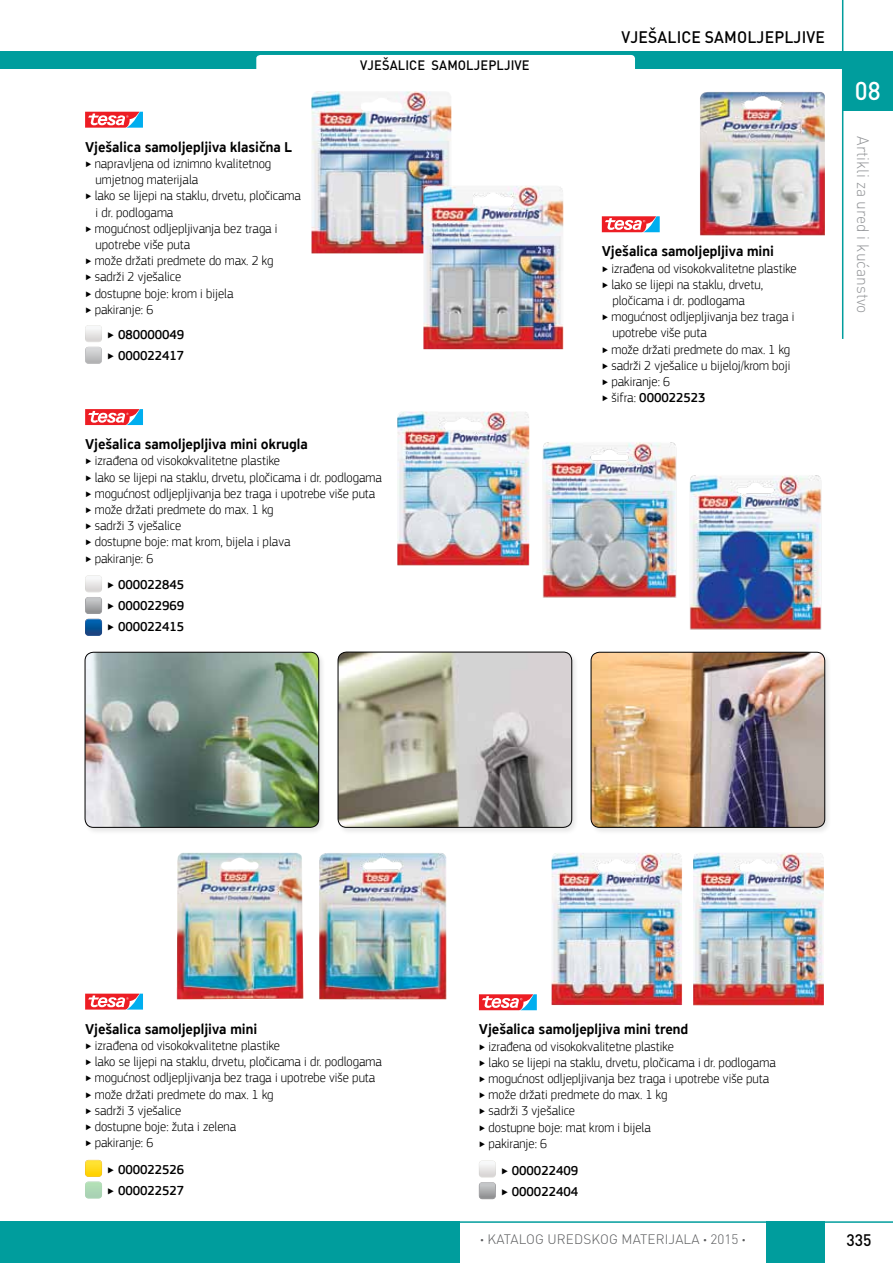
<style>
.page{position:relative;width:893px;height:1263px;background:#fff}
.page>*{position:absolute;margin:0;border:0;box-sizing:border-box;transform-origin:0 0}
.t1{font:500 25.5px "DIN Pro";color:#fff;scale:.95 1}
.t2{font:500 16.5px "DIN Pro";letter-spacing:.01em;color:#000;scale:.95 1}
.t3{font:300 16.5px "DIN Pro";color:#939598;scale:.95 1}
.t4{font:500 15px "PF Highway Sans Pro";color:#000;scale:.95 1}
.t5{font:300 13.5px/16.2px "PF Square Sans Pro";color:#000;scale:.95 1}
.t6{font:500 13.5px/21px "PF Square Sans Pro";color:#000;scale:.95 1}
.t7{font:300 13.5px "DIN Pro";letter-spacing:.01em;color:#58595b}
.t8{font:500 13.5px "DIN Pro";letter-spacing:.01em;color:#000;scale:.95 1}
.s1{font-weight:700}
.s2{font-weight:300}
</style>
<div class="page">
<div style="left:843px;top:60px;width:50px;height:51px;background:#009d9d"></div>
<hr style="left:842px;top:0;width:1px;height:339px;background:#009d9d">
<div style="left:0;top:51px;width:893px;height:17px;background:#009d9d"></div>
<div style="left:0;top:1221px;width:825px;height:42px;background:#009d9d"></div>
<div style="left:460px;top:1221px;width:305px;height:42px;background:#fff"></div>
<hr style="left:430px;top:1221px;width:463px;height:2px;background:#009d9d">
<div style="left:256px;top:55px;width:379px;height:20px;background:#fff;border-radius:4px"></div>
<img style="left:311px;top:91px;width:140px;height:162px">
<svg style="left:85px;top:112px;width:58px;height:16px"></svg>
<svg style="left:602px;top:216px;width:58px;height:16px"></svg>
<svg style="left:85px;top:409px;width:58px;height:16px"></svg>
<svg style="left:479px;top:994px;width:58px;height:16px"></svg>
<svg style="left:85px;top:994px;width:58px;height:15px"></svg>
<img style="left:85px;top:597px;width:17px;height:17px">
<svg style="left:86px;top:598px;width:15px;height:15px"></svg>
<svg style="left:85px;top:619px;width:17px;height:17px"></svg>
<svg style="left:85px;top:619px;width:17px;height:16px"></svg>
<div style="left:85px;top:575px;width:17px;height:17px;background:#efefed;border-radius:3px"></div>
<svg style="left:85px;top:576px;width:17px;height:16px"></svg>
<img style="left:693px;top:853px;width:131px;height:153px">
<img style="left:551px;top:853px;width:131px;height:152px">
<svg style="left:479px;top:1182px;width:17px;height:17px"></svg>
<img style="left:480px;top:1182px;width:15px;height:17px">
<svg style="left:479px;top:1183px;width:16px;height:15px"></svg>
<svg style="left:479px;top:1160px;width:17px;height:17px"></svg>
<svg style="left:479px;top:1161px;width:16px;height:16px"></svg>
<svg style="left:85px;top:1181px;width:17px;height:17px"></svg>
<svg style="left:85px;top:1182px;width:17px;height:16px"></svg>
<svg style="left:85px;top:1160px;width:17px;height:17px"></svg>
<svg style="left:85px;top:1160px;width:17px;height:16px"></svg>
<img style="left:542px;top:442px;width:135px;height:156px">
<img style="left:397px;top:411px;width:132px;height:154px">
<div style="left:83px;top:650px;width:244px;height:185px;background:#000;opacity:.1"></div>
<img style="left:85px;top:652px;width:234px;height:175px">
<div style="left:85px;top:652px;width:234px;height:175px;border:1px solid #000;border-radius:9px"></div>
<div style="left:336px;top:650px;width:244px;height:185px;background:#000;opacity:.1"></div>
<img style="left:338px;top:652px;width:234px;height:175px">
<div style="left:338px;top:652px;width:234px;height:175px;border:1px solid #000;border-radius:9px"></div>
<img style="left:689px;top:475px;width:133px;height:155px">
<div style="left:589px;top:650px;width:244px;height:185px;background:#000;opacity:.1"></div>
<img style="left:591px;top:652px;width:234px;height:175px">
<div style="left:591px;top:652px;width:234px;height:175px;border:1px solid #000;border-radius:9px"></div>
<img style="left:319px;top:853px;width:127px;height:146px">
<img style="left:177px;top:853px;width:126px;height:146px">
<img style="left:700px;top:92px;width:125px;height:143px">
<img style="left:423px;top:186px;width:140px;height:163px">
<div style="left:85px;top:347px;width:17px;height:17px;background:#bebebf;border-radius:3px"></div>
<svg style="left:85px;top:325px;width:17px;height:38px"></svg>
<p class="t4" style="left:85px;top:138px;width:219px">Vješalica samoljepljiva klasična L</p>
<p class="t5" style="left:85px;top:155px;width:198px">‣ napravljena od iznimno kvalitetnog</p>
<p class="t5" style="left:96px;top:172px;width:110px">umjetnog materijala</p>
<p class="t5" style="left:85px;top:188px;width:229px">‣ lako se lijepi na staklu, drvetu, pločicama</p>
<p class="t5" style="left:96px;top:204px;width:83px">i dr. podlogama</p>
<p class="t5" style="left:85px;top:220px;width:204px">‣ mogućnost odljepljivanja bez traga i</p>
<p class="t5" style="left:96px;top:236px;width:101px">upotrebe više puta</p>
<p class="t5" style="left:85px;top:253px;width:200px">‣ može držati predmete do max. 2 kg</p>
<p class="t5" style="left:85px;top:269px;width:103px">‣ sadrži 2 vješalice</p>
<p class="t5" style="left:85px;top:285px;width:158px">‣ dostupne boje: krom i bijela</p>
<p class="t5" style="left:85px;top:301px;width:73px">‣ pakiranje: 6</p>
<p class="t6" style="left:107px;top:325px;width:83px"><span class="s1">‣</span> 080000049 <span class="s1">‣</span> 000022417</p>
<p class="t8" style="left:360px;top:56px;width:180px">VJEŠALICE SAMOLJEPLJIVE</p>
<p class="t4" style="left:85px;top:435px;width:236px">Vješalica samoljepljiva mini okrugla</p>
<p class="t5" style="left:85px;top:453px;width:314px">‣ izrađena od visokokvalitetne plastike<br>‣ lako se lijepi na staklu, drvetu, pločicama i dr. podlogama ‣ mogućnost odljepljivanja bez traga i upotrebe više puta ‣ može držati predmete do max. 1 kg<br>‣ sadrži 3 vješalice<br>‣ dostupne boje: mat krom, bijela i plava<br>‣ pakiranje: 6</p>
<p class="t6" style="left:107px;top:575px;width:83px;text-align:justify"><span class="s1">‣</span> 000022845 <span class="s1">‣</span> 000022969 <span class="s1">‣</span> 000022415</p>
<p class="t2" style="left:621px;top:26px;width:216px">VJEŠALICE SAMOLJEPLJIVE</p>
<p class="t4" style="left:602px;top:243px;width:183px">Vješalica samoljepljiva mini</p>
<p class="t5" style="left:602px;top:260px;width:207px">‣ izrađena od visokokvalitetne plastike</p>
<p class="t5" style="left:602px;top:276px;width:171px">‣ lako se lijepi na staklu, drvetu,</p>
<p class="t5" style="left:612px;top:292px;width:141px">pločicama i dr. podlogama</p>
<p class="t5" style="left:602px;top:309px;width:204px">‣ mogućnost odljepljivanja bez traga i</p>
<p class="t5" style="left:612px;top:325px;width:101px">upotrebe više puta</p>
<p class="t5" style="left:602px;top:341px;width:200px">‣ može držati predmete do max. 1 kg</p>
<p class="t5" style="left:602px;top:357px;width:200px">‣ sadrži 2 vješalice u bijeloj/krom boji</p>
<p class="t5" style="left:602px;top:373px;width:73px">‣ pakiranje: 6</p>
<p class="t6" style="left:602px;top:387px;width:111px"><span class="s2">‣ šifra:</span> 000022523</p>
<h1 class="t1" style="left:855px;top:74px;width:29px">08</h1>
<p class="t3" style="left:874px;top:136px;width:188px;rotate:90deg">ARTIKLI ZA URED I KUĆANSTVO</p>
<p class="t4" style="left:85px;top:1020px;width:183px">Vješalica samoljepljiva mini</p>
<p class="t5" style="left:85px;top:1037px;width:314px">‣ izrađena od visokokvalitetne plastike<br>‣ lako se lijepi na staklu, drvetu, pločicama i dr. podlogama ‣ mogućnost odljepljivanja bez traga i upotrebe više puta ‣ može držati predmete do max. 1 kg<br>‣ sadrži 3 vješalice<br>‣ dostupne boje: žuta i zelena<br>‣ pakiranje: 6</p>
<p class="t6" style="left:107px;top:1159px;width:83px"><span class="s1">‣</span> 000022526 <span class="s1">‣</span> 000022527</p>
<p class="t4" style="left:479px;top:1021px;width:222px">Vješalica samoljepljiva mini trend</p>
<p class="t5" style="left:479px;top:1038px;width:314px">‣ izrađena od visokokvalitetne plastike<br>‣ lako se lijepi na staklu, drvetu, pločicama i dr. podlogama ‣ mogućnost odljepljivanja bez traga i upotrebe više puta ‣ može držati predmete do max. 1 kg<br>‣ sadrži 3 vješalice<br>‣ dostupne boje: mat krom i bijela<br>‣ pakiranje: 6</p>
<p class="t6" style="left:501px;top:1160px;width:83px"><span class="s1">‣</span> 000022409 <span class="s1">‣</span> 000022404</p>
<p class="t7" style="left:480px;top:1230px;width:267px"><span class="s1">∤</span> KATALOG UREDSKOG MATERIJALA <span class="s1">∤</span> 2015 <span class="s1">∤</span></p>
<p class="t2" style="left:846px;top:1229px;width:28px">335</p>
</div>
